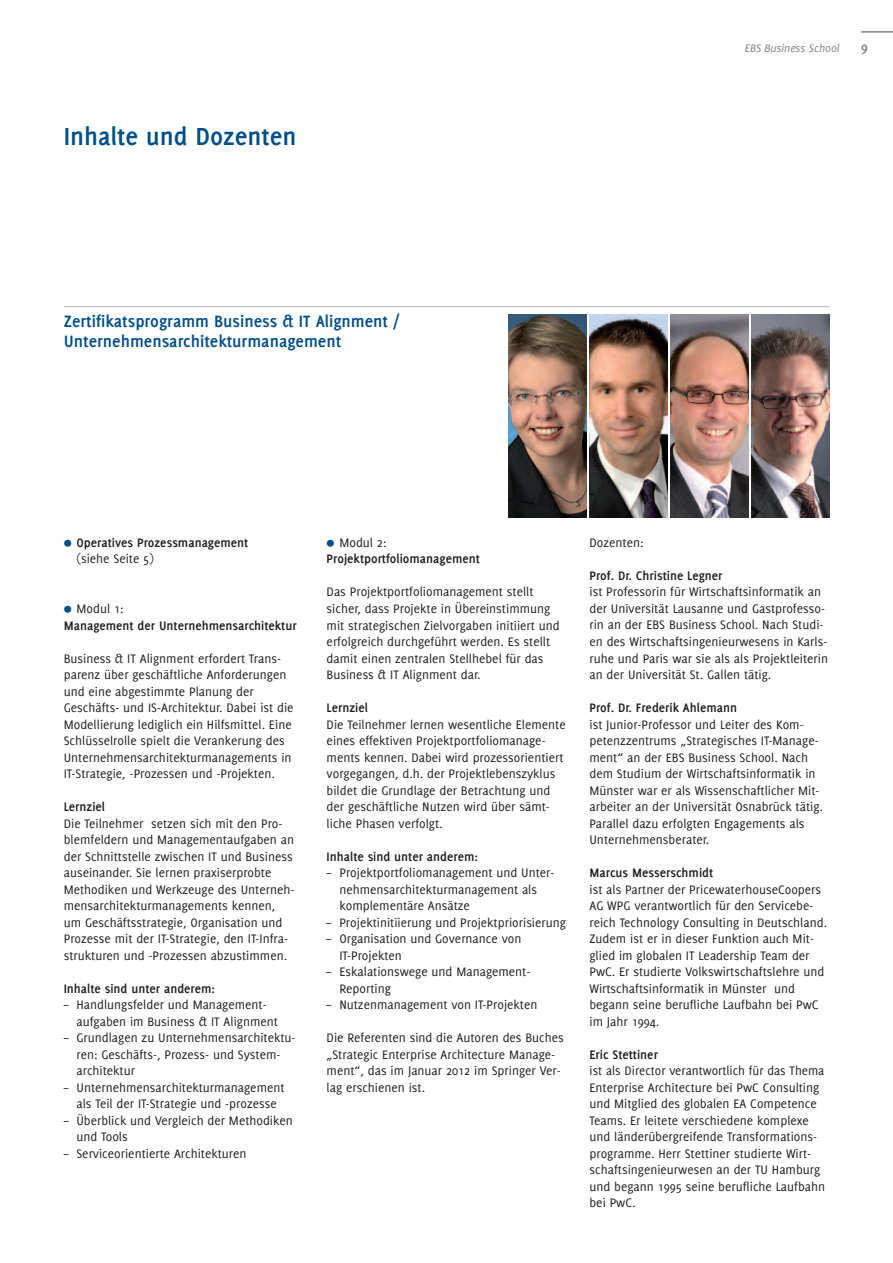
<style>
.page{position:relative;width:893px;height:1263px;background:#fff}
.page>*{position:absolute;margin:0;border:0;box-sizing:border-box;transform-origin:0 0}
.t1{font:700 27px "Delicious";color:#004f8a}
.t2{font:700 18px/20.2px "Delicious";color:#004f8a}
.t3{font:700 15px "Delicious";color:#808285}
.t4{font:13.5px/16.5px "Delicious";color:#231f20}
.t5{font:700 13.5px/16.5px "Delicious";color:#231f20}
.t6{font:italic 12px "Delicious";color:#808285}
.s1{font-weight:400;font-size:12px;color:#004f8a}
.s2{font-weight:400}
</style>
<div class="page">
<hr style="left:861px;top:31px;width:32px;height:2px;background:#808285">
<hr style="left:64px;top:306px;width:765px;height:1px;background:#babbbe">
<img style="left:589px;top:314px;width:78px;height:203px">
<img style="left:509px;top:314px;width:77px;height:203px">
<img style="left:670px;top:314px;width:78px;height:203px">
<img style="left:751px;top:314px;width:78px;height:203px">
<h1 class="t1" style="left:64px;top:126px;width:234px">Inhalte und Dozenten</h1>
<h2 class="t2" style="left:64px;top:312px;width:337px">Zertifikatsprogramm Business &amp; IT Alignment /<br>Unternehmensarchitekturmanagement</h2>
<p class="t6" style="left:745px;top:41px;width:97px">EBS Business School</p>
<p class="t3" style="left:861px;top:42px;width:8px">9</p>
<p class="t5" style="left:77px;top:535px;width:173px;text-indent:-13px"><span class="s1">≈</span> Operatives Prozessmanagement <span class="s2">(siehe Seite 5)</span></p>
<p class="t5" style="left:64px;top:601px;width:234px"><span class="s1">≈</span> <span class="s2">Modul 1:<br></span>Management der Unternehmensarchitektur</p>
<p class="t4" style="left:64px;top:651px;width:231px">Business &amp; IT Alignment erfordert Trans&shy;parenz über geschäftliche Anforderungen und eine abgestimmte Planung der Geschäfts- und IS-Architektur. Dabei ist die Modellierung lediglich ein Hilfsmittel. Eine Schlüsselrolle spielt die Verankerung des Unternehmensarchitekturmanagements in IT-Strategie, -Prozessen und -Projekten.</p>
<p class="t5" style="left:64px;top:799px;width:43px">Lernziel</p>
<p class="t4" style="left:64px;top:816px;width:232px">Die Teilnehmer setzen sich mit den Pro&shy;blemfeldern und Managementaufgaben an der Schnittstelle zwischen IT und Business auseinander. Sie lernen praxiserprobte Methodiken und Werkzeuge des Unterneh&shy;mensarchitekturmanagements kennen, um Geschäftsstrategie, Organisation und Prozesse mit der IT-Strategie, den IT-Infra&shy;strukturen und -Prozessen abzustimmen.</p>
<p class="t5" style="left:64px;top:981px;width:153px">Inhalte sind unter anderem:</p>
<p class="t4" style="left:76px;top:997px;width:203px;text-indent:-13px">– Handlungsfelder und Management&shy;aufgaben im Business &amp; IT Alignment</p>
<p class="t4" style="left:76px;top:1030px;width:221px;text-indent:-13px">– Grundlagen zu Unternehmensarchitektu&shy;ren: Geschäfts-, Prozess- und System&shy;architektur</p>
<p class="t4" style="left:64px;top:1080px;width:222px;text-align:center">– Unternehmensarchitekturmanagement als Teil der IT-Strategie und -prozesse</p>
<p class="t4" style="left:76px;top:1113px;width:218px;text-indent:-13px">– Überblick und Vergleich der Methodiken und Tools</p>
<p class="t4" style="left:64px;top:1146px;width:184px">– Serviceorientierte Architekturen</p>
<p class="t5" style="left:327px;top:535px;width:155px"><span class="s1">≈</span> <span class="s2">Modul 2:<br></span>Projektportfoliomanagement</p>
<p class="t4" style="left:327px;top:585px;width:235px">Das Projektportfoliomanagement stellt sicher, dass Projekte in Übereinstimmung mit strategischen Zielvorgaben initiiert und erfolgreich durchgeführt werden. Es stellt damit einen zentralen Stellhebel für das Business &amp; IT Alignment dar.</p>
<p class="t5" style="left:327px;top:700px;width:43px">Lernziel</p>
<p class="t4" style="left:327px;top:717px;width:241px">Die Teilnehmer lernen wesentliche Elemente eines effektiven Projektportfoliomanage&shy;ments kennen. Dabei wird prozessorientiert vorgegangen, d.h. der Projektlebenszyklus bildet die Grundlage der Betrachtung und der geschäftliche Nutzen wird über sämt&shy;liche Phasen verfolgt.</p>
<p class="t5" style="left:327px;top:849px;width:153px">Inhalte sind unter anderem:</p>
<p class="t4" style="left:339px;top:865px;width:217px;text-indent:-13px">– Projektportfoliomanagement und Unter&shy;nehmensarchitekturmanagement als komplementäre Ansätze</p>
<p class="t4" style="left:327px;top:915px;width:241px">– Projektinitiierung und Projektpriorisierung</p>
<p class="t4" style="left:339px;top:931px;width:184px;text-indent:-13px">– Organisation und Governance von<br>IT-Projekten</p>
<p class="t4" style="left:339px;top:964px;width:193px;text-indent:-13px">– Eskalationswege und Management-<br>Reporting</p>
<p class="t4" style="left:327px;top:997px;width:212px">– Nutzenmanagement von IT-Projekten</p>
<p class="t4" style="left:327px;top:1030px;width:239px">Die Referenten sind die Autoren des Buches „Strategic Enterprise Architecture Manage&shy;ment“, das im Januar 2012 im Springer Ver&shy;lag erschienen ist.</p>
<p class="t4" style="left:589px;top:535px;width:56px">Dozenten:</p>
<p class="t5" style="left:589px;top:568px;width:135px">Prof. Dr. Christine Legner</p>
<p class="t4" style="left:589px;top:585px;width:240px">ist Professorin für Wirtschaftsinformatik an der Universität Lausanne und Gastprofesso&shy;rin an der EBS Business School. Nach Studi&shy;en des Wirtschaftsingenieurwesens in Karls&shy;ruhe und Paris war sie als als Projektleiterin an der Universität St. Gallen tätig.</p>
<p class="t5" style="left:589px;top:700px;width:149px">Prof. Dr. Frederik Ahlemann</p>
<p class="t4" style="left:589px;top:717px;width:235px">ist Junior-Professor und Leiter des Kom&shy;petenzzentrums „Strategisches IT-Manage&shy;ment“ an der EBS Business School. Nach dem Studium der Wirtschaftsinformatik in Münster war er als Wissenschaftlicher Mit&shy;arbeiter an der Universität Osnabrück tätig.<br>Parallel dazu erfolgten Engagements als Unternehmensberater.</p>
<p class="t5" style="left:589px;top:865px;width:125px">Marcus Messerschmidt</p>
<p class="t4" style="left:589px;top:882px;width:239px">ist als Partner der PricewaterhouseCoopers AG WPG verantwortlich für den Servicebe&shy;reich Technology Consulting in Deutschland.<br>Zudem ist er in dieser Funktion auch Mit&shy;glied im globalen IT Leadership Team der PwC. Er studierte Volkswirtschaftslehre und Wirtschaftsinformatik in Münster und begann seine berufliche Laufbahn bei PwC im Jahr 1994.</p>
<p class="t5" style="left:589px;top:1047px;width:70px">Eric Stettiner</p>
<p class="t4" style="left:589px;top:1063px;width:237px">ist als Director verantwortlich für das Thema Enterprise Architecture bei PwC Consulting und Mitglied des globalen EA Competence Teams. Er leitete verschiedene komplexe und länderübergreifende Transformations&shy;programme. Herr Stettiner studierte Wirt&shy;schaftsingenieurwesen an der TU Hamburg und begann 1995 seine berufliche Laufbahn bei PwC.</p>
</div>
